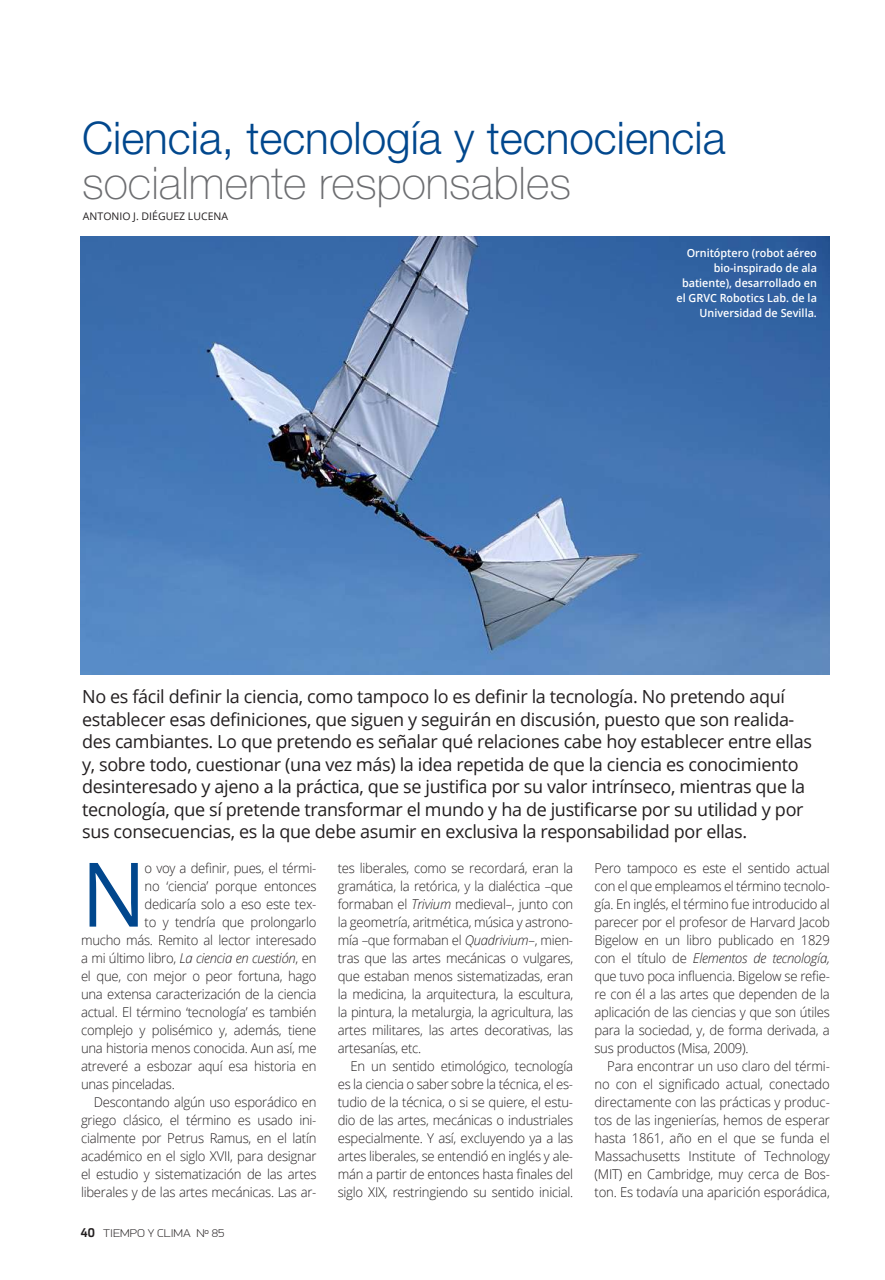
<style>
.page{position:relative;width:885px;height:1280px;background:#fff}
.page>*{position:absolute;margin:0;border:0;box-sizing:border-box;transform-origin:0 0}
.t1{font:89.1px "Open Sans";color:#01478d}
.t2{font:300 45px "Helvetica Neue LT Std";color:#01478d}
.t3{font:100 45px "Helvetica Neue LT Std";color:#6c6d70}
.t4{font:18px/22.5px "Open Sans";letter-spacing:-.02em;color:#231f20}
.t5{font:300 13.5px/18px "Open Sans";letter-spacing:-.02em;color:#231f20;text-align:justify}
.t6{font:italic 300 13.5px "Open Sans";letter-spacing:-.02em;color:#231f20}
.t7{font:600 11.25px/15px "Open Sans";color:#fff;text-align:right;scale:.96 1}
.t8{font:100 11.25px "PF Din Display Pro";color:#231f20;scale:1.2 1}
.t9{font:10.5px "Open Sans";color:#231f20}
.s1{font-style:normal}
.s2{font-family:"Stainless Cond";font-weight:700;font-size:12px}
.s3{font-style:italic}
</style>
<div class="page">
<img style="left:81px;top:236px;width:748px;height:439px">
<h2 class="t2" style="left:82px;top:110px;width:645px">Ciencia, tecnología y tecnociencia</h2>
<h2 class="t3" style="left:82px;top:157px;width:490px">socialmente responsables</h2>
<p class="t9" style="left:83px;top:208px;width:147px">ANTONIO J. DIÉGUEZ LUCENA</p>
<p class="t7" style="left:676px;top:246px;width:148px">Ornitóptero (robot aéreo bio-inspirado de ala batiente), desarrollado en el GRVC Robotics Lab. de la<br>Universidad de Sevilla.</p>
<p class="t4" style="left:82px;top:685px;width:731px">No es fácil definir la ciencia, como tampoco lo es definir la tecnología. No pretendo aquí establecer esas definiciones, que siguen y seguirán en discusión, puesto que son realida&shy;des cambiantes. Lo que pretendo es señalar qué relaciones cabe hoy establecer entre ellas y, sobre todo, cuestionar (una vez más) la idea repetida de que la ciencia es conocimiento desinteresado y ajeno a la práctica, que se justifica por su valor intrínseco, mientras que la tecnología, que sí pretende transformar el mundo y ha de justificarse por su utilidad y por sus consecuencias, es la que debe asumir en exclusiva la responsabilidad por ellas.</p>
<h1 class="t1" style="left:81px;top:833px;width:67px">N</h1>
<p class="t5" style="left:144px;top:858px;width:173px">o voy a definir, pues, el térmi-</p>
<p class="t5" style="left:144px;top:876px;width:173px">no ‘ciencia’ porque entonces</p>
<p class="t5" style="left:144px;top:894px;width:173px">dedicaría solo a eso este tex-</p>
<p class="t5" style="left:144px;top:912px;width:173px">to y tendría que prolongarlo</p>
<p class="t5" style="left:81px;top:930px;width:237px">mucho más. Remito al lector interesado</p>
<p class="t6" style="left:81px;top:948px;width:237px"><span class="s1">a mi último libro,</span> La ciencia en cuestión<span class="s1">, en</span></p>
<p class="t5" style="left:81px;top:966px;width:237px">el que, con mejor o peor fortuna, hago</p>
<p class="t5" style="left:81px;top:984px;width:237px">una extensa caracterización de la ciencia</p>
<p class="t5" style="left:81px;top:1002px;width:237px">actual. El término ‘tecnología’ es también</p>
<p class="t5" style="left:81px;top:1020px;width:237px">complejo y polisémico y, además, tiene</p>
<p class="t5" style="left:81px;top:1038px;width:237px">una historia menos conocida. Aun así, me</p>
<p class="t5" style="left:81px;top:1056px;width:237px">atreveré a esbozar aquí esa historia en</p>
<p class="t5" style="left:81px;top:1074px;width:95px">unas pinceladas.</p>
<p class="t5" style="left:94px;top:1092px;width:224px">Descontando algún uso esporádico en</p>
<p class="t5" style="left:81px;top:1110px;width:237px">griego clásico, el término es usado ini-</p>
<p class="t5" style="left:81px;top:1128px;width:237px">cialmente por Petrus Ramus, en el latín</p>
<p class="t5" style="left:81px;top:1146px;width:237px">académico en el siglo XVII, para designar</p>
<p class="t5" style="left:81px;top:1164px;width:237px">el estudio y sistematización de las artes</p>
<p class="t5" style="left:81px;top:1182px;width:237px">liberales y de las artes mecánicas. Las ar-</p>
<p class="t8" style="left:81px;top:1227px;width:121px"><span class="s2">40</span> TIEMPO Y CLIMA Nº 85</p>
<p class="t5" style="left:338px;top:858px;width:237px">tes liberales, como se recordará, eran la gramática, la retórica, y la dialéctica –que formaban el <span class="s3">Trivium</span> medieval–, junto con la geometría, aritmética, música y astrono&shy;mía –que formaban el <span class="s3">Quadrivium</span>–, mien&shy;tras que las artes mecánicas o vulgares, que estaban menos sistematizadas, eran la medicina, la arquitectura, la escultura, la pintura, la metalurgia, la agricultura, las artes militares, las artes decorativas, las artesanías, etc.</p>
<p class="t5" style="left:338px;top:1056px;width:237px;text-indent:13px">En un sentido etimológico, tecnología es la ciencia o saber sobre la técnica, el es&shy;tudio de la técnica, o si se quiere, el estu&shy;dio de las artes, mecánicas o industriales especialmente. Y así, excluyendo ya a las artes liberales, se entendió en inglés y ale&shy;mán a partir de entonces hasta finales del siglo XIX, restringiendo su sentido inicial.</p>
<p class="t5" style="left:594px;top:858px;width:237px">Pero tampoco es este el sentido actual con el que empleamos el término tecnolo&shy;gía. En inglés, el término fue introducido al parecer por el profesor de Harvard Jacob Bigelow en un libro publicado en 1829 con el título de <span class="s3">Elementos de tecnología, </span>que tuvo poca influencia. Bigelow se refie&shy;re con él a las artes que dependen de la aplicación de las ciencias y que son útiles para la sociedad, y, de forma derivada, a sus productos (Misa, 2009).</p>
<p class="t5" style="left:594px;top:1056px;width:237px;text-indent:13px">Para encontrar un uso claro del térmi&shy;no con el significado actual, conectado directamente con las prácticas y produc&shy;tos de las ingenierías, hemos de esperar hasta 1861, año en el que se funda el Massachusetts Institute of Technology (MIT) en Cambridge, muy cerca de Bos&shy;ton. Es todavía una aparición esporádica,</p>
</div>
